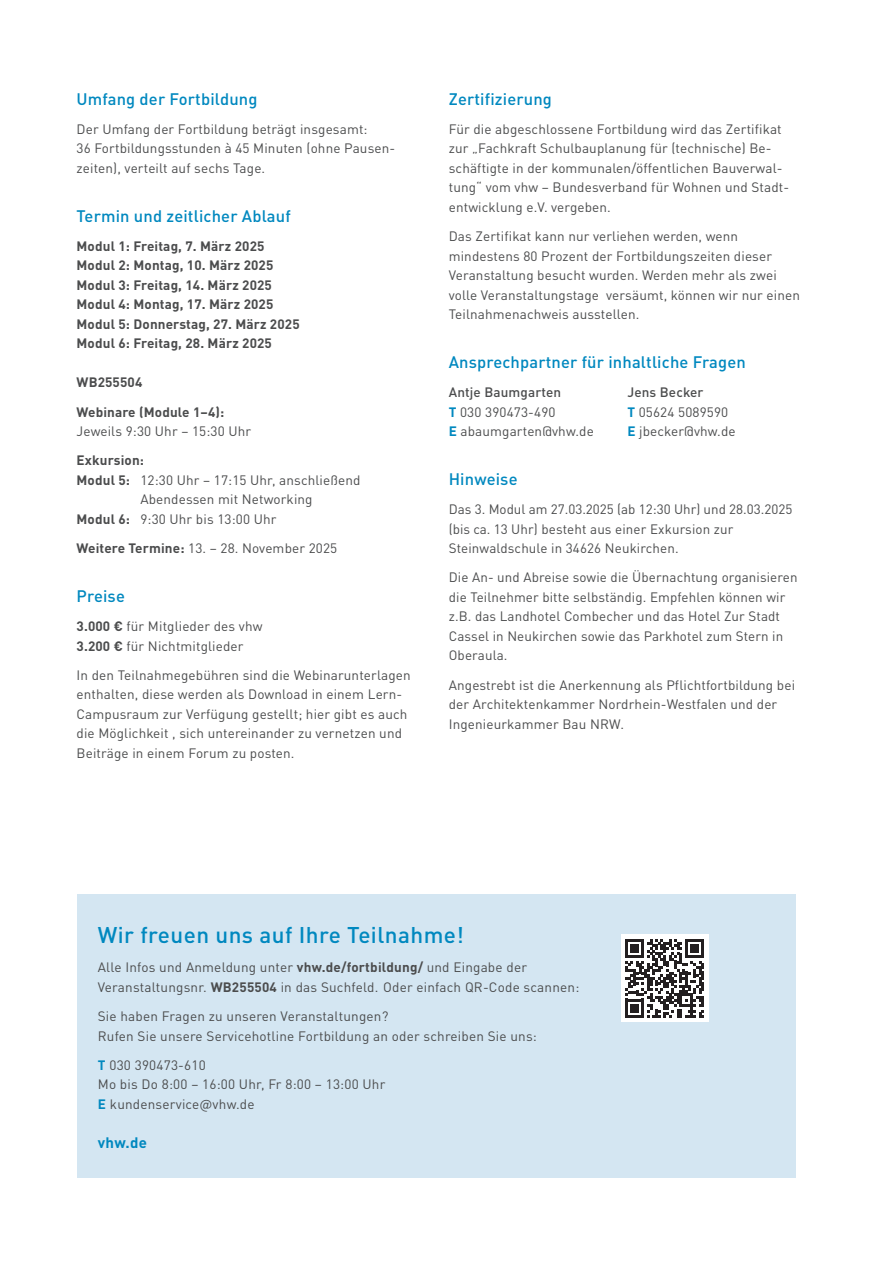
<style>
.page{position:relative;width:872px;height:1263px;background:#fff}
.page>*{position:absolute;margin:0;border:0;box-sizing:border-box;transform-origin:0 0}
.t1{font:500 22.5px "DIN Pro";letter-spacing:.02em;color:#0088bf}
._05_Titel_11pt_blau{font:500 16.5px "DIN Pro";letter-spacing:.01em;color:#0088bf}
.t2{font:700 15px "DIN Pro";color:#0088bf}
._06_Copy_Tab{font:13.5px/19.5px "DIN Pro";letter-spacing:.01em;color:#4b4c4d}
._06_Copy_Tab-2{font:700 13.5px/19.5px "DIN Pro";letter-spacing:.01em;color:#4b4c4d}
._06_Copy_Tab-3{font:500 13.5px "DIN Pro";letter-spacing:.01em;color:#4b4c4d}
.s1{font-weight:700}
.s2{font-weight:700;color:#0088bf}
</style>
<div class="page">
<div style="left:77px;top:894px;width:718px;height:284px;background:#d4e6f2"></div>
<div style="left:621px;top:935px;width:87px;height:87px;background:#fff"></div>
<svg style="left:625px;top:939px;width:79px;height:79px"></svg>
<p class="_05_Titel_11pt_blau" style="left:77px;top:85px;width:182px">Umfang der Fortbildung</p>
<p class="_06_Copy_Tab" style="left:77px;top:118px;width:320px">Der Umfang der Fortbildung beträgt insgesamt:<br>36 Fortbildungsstunden à 45 Minuten (ohne Pausen&shy;zeiten), verteilt auf sechs Tage.</p>
<p class="_05_Titel_11pt_blau" style="left:77px;top:202px;width:216px">Termin und zeitlicher Ablauf</p>
<p class="_06_Copy_Tab-2" style="left:77px;top:235px;width:225px">Modul 1: Freitag, 7. März 2025<br>Modul 2: Montag, 10. März 2025<br>Modul 3: Freitag, 14. März 2025<br>Modul 4: Montag, 17. März 2025<br>Modul 5: Donnerstag, 27. März 2025<br>Modul 6: Freitag, 28. März 2025</p>
<p class="_06_Copy_Tab-2" style="left:77px;top:371px;width:67px">WB255504</p>
<p class="_06_Copy_Tab" style="left:77px;top:401px;width:176px"><span class="s1">Webinare (Module 1–4):<br></span>Jeweils 9:30 Uhr – 15:30 Uhr</p>
<p class="_06_Copy_Tab-2" style="left:77px;top:449px;width:69px">Exkursion:</p>
<p class="_06_Copy_Tab" style="left:140px;top:469px;width:222px;text-indent:-64px"><span class="s1">Modul 5:</span> 12:30 Uhr – 17:15 Uhr, anschließend<br>Abendessen mit Networking</p>
<p class="_06_Copy_Tab" style="left:77px;top:508px;width:201px"><span class="s1">Modul 6:</span> 9:30 Uhr bis 13:00 Uhr</p>
<p class="_06_Copy_Tab" style="left:77px;top:537px;width:262px"><span class="s1">Weitere Termine:</span> 13. – 28. November 2025</p>
<p class="_05_Titel_11pt_blau" style="left:77px;top:582px;width:50px">Preise</p>
<p class="_06_Copy_Tab" style="left:77px;top:615px;width:187px"><span class="s1">3.000 €</span> für Mitglieder des vhw<br><span class="s1">3.200 €</span> für Nichtmitglieder</p>
<p class="_06_Copy_Tab" style="left:77px;top:664px;width:336px">In den Teilnahmegebühren sind die Webinarunterlagen enthalten, diese werden als Download in einem Lern-Campusraum zur Verfügung gestellt; hier gibt es auch die Möglichkeit , sich untereinander zu vernetzen und Beiträge in einem Forum zu posten.</p>
<p class="_05_Titel_11pt_blau" style="left:449px;top:85px;width:105px">Zertifizierung</p>
<p class="_06_Copy_Tab" style="left:449px;top:118px;width:342px">Für die abgeschlossene Fortbildung wird das Zertifikat zur „Fachkraft Schulbauplanung für (technische) Be&shy;schäftigte in der kommunalen/öffentlichen Bauverwal&shy;tung“ vom vhw – Bundesverband für Wohnen und Stadt&shy;entwicklung e.V. vergeben.</p>
<p class="_06_Copy_Tab" style="left:449px;top:225px;width:353px">Das Zertifikat kann nur verliehen werden, wenn mindestens 80 Prozent der Fortbildungszeiten dieser Veranstaltung besucht wurden. Werden mehr als zwei volle Veranstaltungstage versäumt, können wir nur einen Teilnahmenachweis ausstellen.</p>
<p class="_05_Titel_11pt_blau" style="left:449px;top:348px;width:299px">Ansprechpartner für inhaltliche Fragen</p>
<p class="_06_Copy_Tab-3" style="left:449px;top:381px;width:114px">Antje Baumgarten</p>
<p class="_06_Copy_Tab-3" style="left:627px;top:381px;width:77px">Jens Becker</p>
<p class="_06_Copy_Tab" style="left:449px;top:401px;width:108px"><span class="s2">T</span> 030 390473-490</p>
<p class="_06_Copy_Tab" style="left:627px;top:401px;width:102px"><span class="s2">T</span> 05624 5089590</p>
<p class="_06_Copy_Tab" style="left:449px;top:420px;width:147px"><span class="s2">E</span> abaumgarten@vhw.de</p>
<p class="_06_Copy_Tab" style="left:627px;top:420px;width:110px"><span class="s2">E</span> jbecker@vhw.de</p>
<p class="_05_Titel_11pt_blau" style="left:449px;top:465px;width:70px">Hinweise</p>
<p class="_06_Copy_Tab" style="left:449px;top:498px;width:345px">Das 3. Modul am 27.03.2025 (ab 12:30 Uhr) und 28.03.2025 (bis ca. 13 Uhr) besteht aus einer Exkursion zur<br>Steinwaldschule in 34626 Neukirchen.</p>
<p class="_06_Copy_Tab" style="left:449px;top:566px;width:350px">Die An- und Abreise sowie die Übernachtung organisieren die Teilnehmer bitte selbständig. Empfehlen können wir z.B. das Landhotel Combecher und das Hotel Zur Stadt Cassel in Neukirchen sowie das Parkhotel zum Stern in Oberaula.</p>
<p class="_06_Copy_Tab" style="left:449px;top:674px;width:348px">Angestrebt ist die Anerkennung als Pflichtfortbildung bei der Architektenkammer Nordrhein-Westfalen und der<br>Ingenieurkammer Bau NRW.</p>
<p class="t1" style="left:98px;top:917px;width:367px">Wir freuen uns auf Ihre Teilnahme!</p>
<p class="_06_Copy_Tab" style="left:98px;top:956px;width:483px">Alle Infos und Anmeldung unter <span class="s1">vhw.de/fortbildung/</span> und Eingabe der<br>Veranstaltungsnr. <span class="s1">WB255504</span> in das Suchfeld. Oder einfach QR-Code scannen:</p>
<p class="_06_Copy_Tab" style="left:98px;top:1005px;width:440px">Sie haben Fragen zu unseren Veranstaltungen?<br>Rufen Sie unsere Servicehotline Fortbildung an oder schreiben Sie uns:</p>
<p class="_06_Copy_Tab" style="left:98px;top:1054px;width:109px"><span class="s2">T</span> 030 390473-610</p>
<p class="_06_Copy_Tab" style="left:98px;top:1073px;width:289px">Mo bis Do 8:00 – 16:00 Uhr, Fr 8:00 – 13:00 Uhr</p>
<p class="_06_Copy_Tab" style="left:98px;top:1093px;width:158px"><span class="s2">E</span> kundenservice@vhw.de</p>
<p class="t2" style="left:98px;top:1130px;width:51px">vhw.de</p>
</div>
